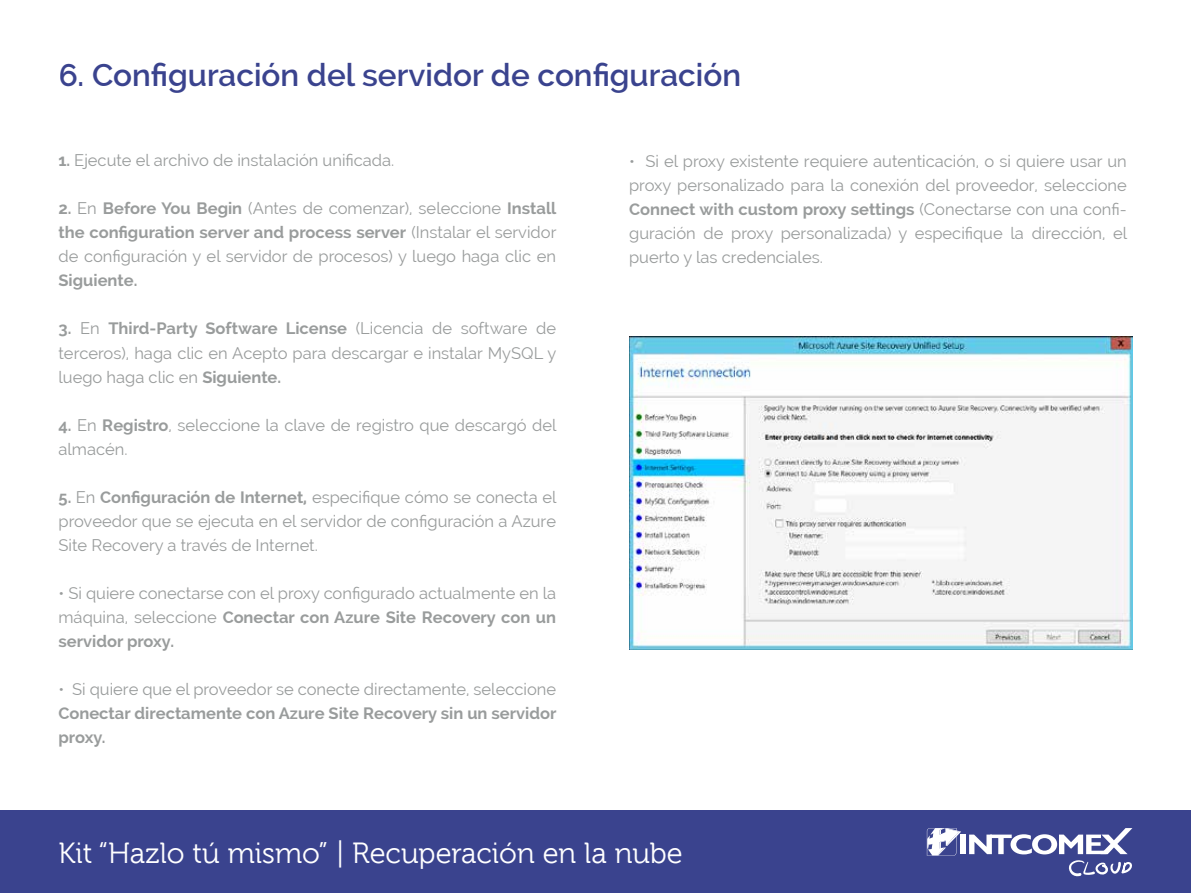
<style>
.page{position:relative;width:1191px;height:893px;background:#fff}
.page>*{position:absolute;margin:0;border:0;box-sizing:border-box;transform-origin:0 0}
.t1{font:600 31.5px "Raleway";color:#3a438e}
.t2{font:29.1px "Museo For Dell";color:#fff}
.t3{font:16.5px/24px "Raleway";color:#999c9c;text-align:justify}
.t4{font:700 16.5px/24px "Raleway";color:#999c9c}
.s1{font-weight:700}
</style>
<div class="page">
<div style="left:0;top:810px;width:1191px;height:83px;background:#3a438e"></div>
<svg style="left:1069px;top:860px;width:63px;height:17px"></svg>
<svg style="left:969px;top:828px;width:163px;height:26px"></svg>
<div style="left:960px;top:835px;width:6px;height:19px;background:#fff"></div>
<svg style="left:927px;top:828px;width:34px;height:28px"></svg>
<img style="left:629px;top:337px;width:503px;height:313px">
<h1 class="t1" style="left:58px;top:56px;width:684px">6. Configuración del servidor de configuración</h1>
<p class="t3" style="left:58px;top:149px;width:337px"><span class="s1">1.</span> Ejecute el archivo de instalación unificada.</p>
<p class="t3" style="left:58px;top:197px;width:499px"><span class="s1">2.</span> En <span class="s1">Before You Begin</span> (Antes de comenzar), seleccione <span class="s1">Install the configuration server and process server</span> (Instalar el servidor de configuración y el servidor de procesos) y luego haga clic en</p>
<p class="t4" style="left:58px;top:269px;width:80px">Siguiente.</p>
<p class="t3" style="left:58px;top:317px;width:499px"><span class="s1">3.</span> En <span class="s1">Third-Party Software License</span> (Licencia de software de terceros), haga clic en Acepto para descargar e instalar MySQL y luego haga clic en <span class="s1">Siguiente.</span></p>
<p class="t3" style="left:58px;top:413px;width:499px"><span class="s1">4.</span> En <span class="s1">Registro</span>, seleccione la clave de registro que descargó del almacén.</p>
<p class="t3" style="left:58px;top:485px;width:499px"><span class="s1">5.</span> En <span class="s1">Configuración de Internet,</span> especifique cómo se conecta el proveedor que se ejecuta en el servidor de configuración a Azure Site Recovery a través de Internet.</p>
<p class="t3" style="left:58px;top:581px;width:499px">• Si quiere conectarse con el proxy configurado actualmente en la máquina, seleccione <span class="s1">Conectar con Azure Site Recovery con un servidor proxy.</span></p>
<p class="t3" style="left:58px;top:677px;width:499px">• Si quiere que el proveedor se conecte directamente, seleccione</p>
<p class="t4" style="left:58px;top:701px;width:499px">Conectar directamente con Azure Site Recovery sin un servidor proxy.</p>
<p class="t3" style="left:629px;top:149px;width:499px">• Si el proxy existente requiere autenticación, o si quiere usar un proxy personalizado para la conexión del proveedor, seleccione <span class="s1">Connect with custom proxy settings</span> (Conectarse con una confi&shy;guración de proxy personalizada) y especifique la dirección, el puerto y las credenciales.</p>
<h2 class="t2" style="left:58px;top:837px;width:626px">Kit “Hazlo tú mismo” | Recuperación en la nube</h2>
</div>
